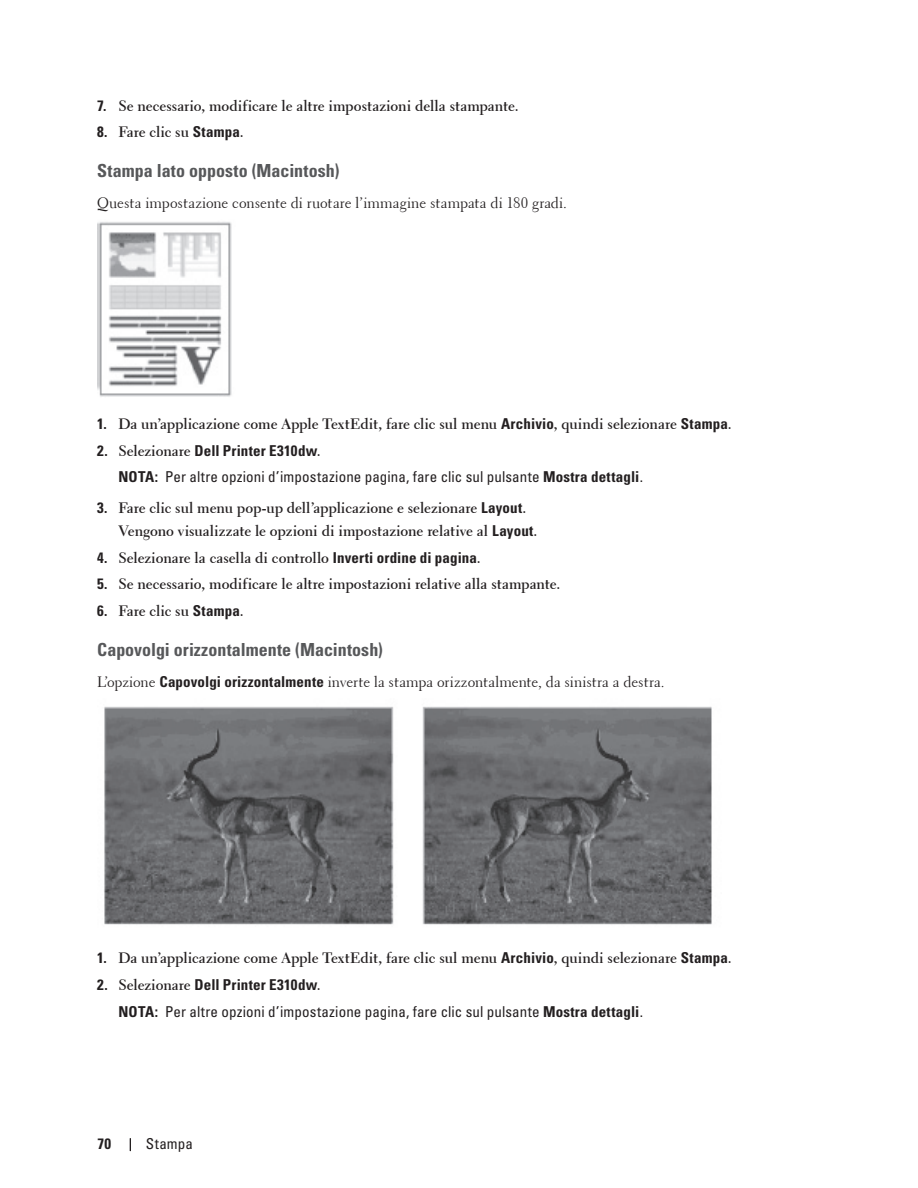
<style>
.page{position:relative;width:918px;height:1188px;background:#fff}
.page>*{position:absolute;margin:0;border:0;box-sizing:border-box;transform-origin:0 0}
.t1{font:700 condensed 18px "Univers";color:#57585a}
.t2{font:15px/22.5px "Transitional 521 BT Bold A";letter-spacing:-.005em;color:#231f20}
.t3{font:condensed 15px/26.7px "Univers";letter-spacing:.01em;color:#231f20}
.t4{font:15px "Transitional 521 BT Roman A";color:#231f20}
.t5{font:700 condensed 15px "Univers";color:#231f20}
.s1{font-family:"Univers";font-weight:700;font-stretch:condensed}
.s2{font-weight:700}
.s3{font-family:"Transitional 521 BT Bold A";font-stretch:normal}
</style>
<div class="page">
<svg style="left:130px;top:1138px;width:1px;height:13px"></svg>
<img style="left:97px;top:222px;width:135px;height:175px">
<img style="left:104px;top:706px;width:608px;height:219px">
<p class="t2" style="left:97px;top:94px;width:423px"><span class="s1">7.</span> Se necessario, modificare le altre impostazioni della stampante.</p>
<p class="t2" style="left:97px;top:121px;width:148px"><span class="s1">8.</span> Fare clic su <span class="s1">Stampa</span>.</p>
<p class="t1" style="left:97px;top:160px;width:244px">Stampa lato opposto (Macintosh)</p>
<p class="t4" style="left:97px;top:194px;width:471px">Questa impostazione consente di ruotare l’immagine stampata di 180 gradi.</p>
<p class="t2" style="left:97px;top:413px;width:636px"><span class="s1">1.</span> Da un’applicazione come Apple TextEdit, fare clic sul menu <span class="s1">Archivio</span>, quindi selezionare <span class="s1">Stampa</span>.</p>
<p class="t3" style="left:118px;top:437px;width:524px;text-indent:-21px"><span class="s2">2.</span> <span class="s3">Selezionare</span> <span class="s2">Dell Printer E310dw</span><span class="s3">.<br></span><span class="s2">NOTA:</span> Per altre opzioni d’impostazione pagina, fare clic sul pulsante <span class="s2">Mostra dettagli</span>.</p>
<p class="t2" style="left:118px;top:497px;width:420px;text-indent:-21px"><span class="s1">3.</span> Fare clic sul menu pop-up dell’applicazione e selezionare <span class="s1">Layout</span>.<br>Vengono visualizzate le opzioni di impostazione relative al <span class="s1">Layout</span>.</p>
<p class="t2" style="left:97px;top:546px;width:385px"><span class="s1">4.</span> Selezionare la casella di controllo <span class="s1">Inverti ordine di pagina</span>.</p>
<p class="t2" style="left:97px;top:573px;width:465px"><span class="s1">5.</span> Se necessario, modificare le altre impostazioni relative alla stampante.</p>
<p class="t2" style="left:97px;top:600px;width:148px"><span class="s1">6.</span> Fare clic su <span class="s1">Stampa</span>.</p>
<p class="t1" style="left:97px;top:638px;width:287px">Capovolgi orizzontalmente (Macintosh)</p>
<p class="t4" style="left:97px;top:673px;width:569px">L’opzione <span class="s1">Capovolgi orizzontalmente</span> inverte la stampa orizzontalmente, da sinistra a destra.</p>
<p class="t2" style="left:97px;top:947px;width:636px"><span class="s1">1.</span> Da un’applicazione come Apple TextEdit, fare clic sul menu <span class="s1">Archivio</span>, quindi selezionare <span class="s1">Stampa</span>.</p>
<p class="t3" style="left:118px;top:971px;width:524px;text-indent:-21px"><span class="s2">2.</span> <span class="s3">Selezionare</span> <span class="s2">Dell Printer E310dw</span><span class="s3">.<br></span><span class="s2">NOTA:</span> Per altre opzioni d’impostazione pagina, fare clic sul pulsante <span class="s2">Mostra dettagli</span>.</p>
<p class="t5" style="left:97px;top:1135px;width:15px">70</p>
<p class="t3" style="left:146px;top:1130px;width:49px">Stampa</p>
</div>
